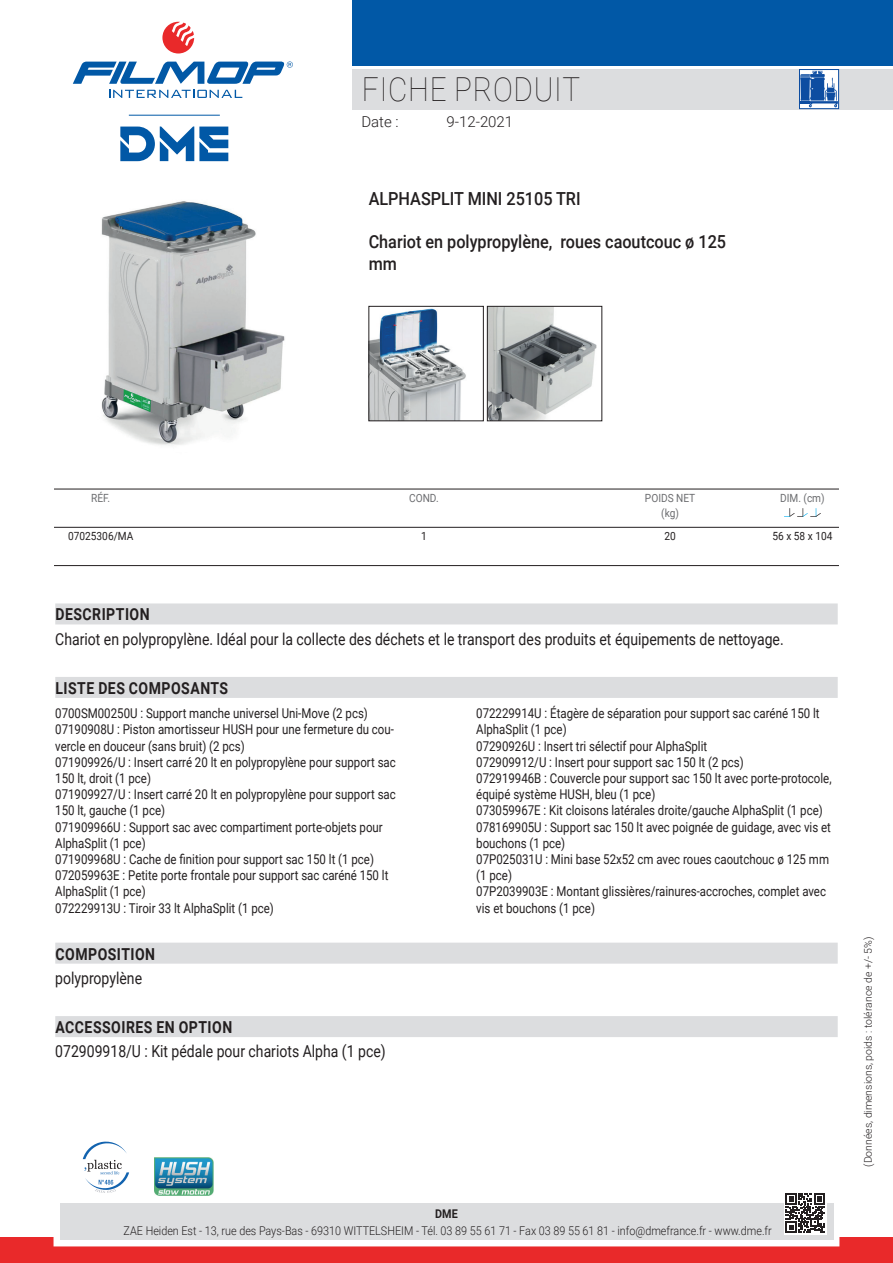
<style>
.page{position:relative;width:893px;height:1263px;background:#fff}
.page>*{position:absolute;margin:0;border:0;box-sizing:border-box;transform-origin:0 0}
.t1{font:100 33px "Roboto";letter-spacing:.025em;color:#231f20;scale:.9 1}
.t2{font:500 18px/21.6px "Roboto";color:#231f20;scale:.9 1}
.t3{font:16.5px "Roboto";color:#231f20;scale:.85 1}
.t4{font:700 16.5px "Roboto";letter-spacing:.035em;color:#231f20;scale:.85 1}
.t5{font:300 15px "Roboto";color:#231f20}
.t6{font:13.5px/16.2px "Roboto";color:#231f20;scale:.85 1}
.t7{font:300 12px "Roboto";color:#231f20;scale:.9 1}
.t8{font:700 12px "Roboto";color:#231f20;scale:.9 1}
.t9{font:11.25px/15px "Roboto";color:#6c6d70;text-align:center;scale:.9 1}
.t10{font:11.25px "Roboto";color:#231f20;scale:.9 1}
.t11{font:300 10.5px "Roboto";color:#231f20}
</style>
<div class="page">
<div style="left:353px;top:69px;width:540px;height:40px;background:#dcdddf"></div>
<svg style="left:109px;top:90px;width:133px;height:8px"></svg>
<svg style="left:162px;top:22px;width:32px;height:32px"></svg>
<svg style="left:73px;top:61px;width:220px;height:23px"></svg>
<div style="left:353px;top:0;width:540px;height:66px;background:#0158a6"></div>
<div style="left:0;top:1237px;width:893px;height:26px;background:#e9292a"></div>
<div style="left:54px;top:1197px;width:785px;height:49px;border:12px solid #fff"></div>
<div style="left:60px;top:1203px;width:773px;height:37px;background:#dcdddf"></div>
<svg style="left:120px;top:126px;width:108px;height:35px"></svg>
<hr style="left:129px;top:115px;width:91px;height:1px;background:#0158a6">
<svg style="left:784px;top:1193px;width:42px;height:41px"></svg>
<svg style="left:786px;top:1193px;width:39px;height:39px;background:#706e6f"></svg>
<svg style="left:799px;top:69px;width:40px;height:40px"></svg>
<svg style="left:800px;top:71px;width:38px;height:36px"></svg>
<img style="left:101px;top:201px;width:184px;height:245px">
<img style="left:371px;top:308px;width:95px;height:111px">
<div style="left:369px;top:306px;width:114px;height:115px;border:1px solid #231f20"></div>
<img style="left:489px;top:308px;width:108px;height:111px">
<div style="left:487px;top:306px;width:115px;height:115px;border:1px solid #231f20"></div>
<div style="left:55px;top:603px;width:783px;height:21px;background:#dcdddf"></div>
<div style="left:55px;top:677px;width:783px;height:21px;background:#dcdddf"></div>
<div style="left:55px;top:943px;width:783px;height:21px;background:#dcdddf"></div>
<div style="left:55px;top:1016px;width:783px;height:21px;background:#dcdddf"></div>
<hr style="left:54px;top:489px;width:785px;height:1px;background:#231f20">
<hr style="left:54px;top:565px;width:785px;height:1px;background:#231f20">
<hr style="left:54px;top:527px;width:785px;height:1px;background:#231f20">
<svg style="left:83px;top:1141px;width:46px;height:52px"></svg>
<img style="left:155px;top:1157px;width:58px;height:38px">
<svg style="left:784px;top:508px;width:37px;height:9px"></svg>
<h1 class="t1" style="left:362px;top:67px;width:244px">FICHE PRODUIT</h1>
<p class="t5" style="left:361px;top:111px;width:39px">Date :</p>
<p class="t5" style="left:446px;top:111px;width:68px">9-12-2021</p>
<h2 class="t2" style="left:369px;top:187px;width:237px">ALPHASPLIT MINI 25105 TRI</h2>
<h2 class="t2" style="left:369px;top:230px;width:399px">Chariot en polypropylène, roues caoutcouc ø 125 mm</h2>
<p class="t9" style="left:91px;top:490px;width:23px">RÉF.</p>
<p class="t10" style="left:68px;top:528px;width:74px">07025306/MA</p>
<p class="t9" style="left:409px;top:490px;width:34px">COND.</p>
<p class="t10" style="left:421px;top:528px;width:8px">1</p>
<p class="t9" style="left:645px;top:490px;width:57px">POIDS NET (kg)</p>
<p class="t10" style="left:664px;top:528px;width:14px">20</p>
<p class="t9" style="left:780px;top:490px;width:51px">DIM. (cm)</p>
<p class="t10" style="left:772px;top:528px;width:68px">56 x 58 x 104</p>
<p class="t4" style="left:56px;top:603px;width:112px">DESCRIPTION</p>
<p class="t3" style="left:55px;top:627px;width:858px">Chariot en polypropylène. Idéal pour la collecte des déchets et le transport des produits et équipements de nettoyage.</p>
<p class="t4" style="left:56px;top:676px;width:205px">LISTE DES COMPOSANTS</p>
<p class="t6" style="left:55px;top:705px;width:402px">0700SM00250U : Support manche universel Uni-Move (2 pcs)<br>07190908U : Piston amortisseur HUSH pour une fermeture du cou&shy;vercle en douceur (sans bruit) (2 pcs)<br>071909926/U : Insert carré 20 lt en polypropylène pour support sac 150 lt, droit (1 pce)<br>071909927/U : Insert carré 20 lt en polypropylène pour support sac 150 lt, gauche (1 pce)<br>071909966U : Support sac avec compartiment porte-objets pour AlphaSplit (1 pce)<br>071909968U : Cache de finition pour support sac 150 lt (1 pce)<br>072059963E : Petite porte frontale pour support sac caréné 150 lt AlphaSplit (1 pce)<br>072229913U : Tiroir 33 lt AlphaSplit (1 pce)</p>
<p class="t6" style="left:476px;top:705px;width:420px">072229914U : Étagère de séparation pour support sac caréné 150 lt AlphaSplit (1 pce)<br>07290926U : Insert tri sélectif pour AlphaSplit<br>072909912/U : Insert pour support sac 150 lt (2 pcs)<br>072919946B : Couvercle pour support sac 150 lt avec porte-protocole, équipé système HUSH, bleu (1 pce)<br>073059967E : Kit cloisons latérales droite/gauche AlphaSplit (1 pce)<br>078169905U : Support sac 150 lt avec poignée de guidage, avec vis et bouchons (1 pce)<br>07P025031U : Mini base 52x52 cm avec roues caoutchouc ø 125 mm (1 pce)<br>07P2039903E : Montant glissières/rainures-accroches, complet avec vis et bouchons (1 pce)</p>
<p class="t4" style="left:56px;top:942px;width:119px">COMPOSITION</p>
<p class="t3" style="left:55px;top:966px;width:104px">polypropylène</p>
<p class="t4" style="left:56px;top:1016px;width:209px">ACCESSOIRES EN OPTION</p>
<p class="t3" style="left:55px;top:1040px;width:390px">072909918/U : Kit pédale pour chariots Alpha (1 pce)</p>
<p class="t8" style="left:435px;top:1206px;width:27px">DME</p>
<p class="t7" style="left:124px;top:1222px;width:722px">ZAE Heiden Est - 13, rue des Pays-Bas - 69310 WITTELSHEIM - Tél. 03 89 55 61 71 - Fax 03 89 55 61 81 - info@dmefrance.fr - www.dme.fr</p>
<p class="t11" style="left:861px;top:1167px;width:232px;rotate:-90deg">(Données, dimensions, poids : tolérance de +/- 5%)</p>
</div>
